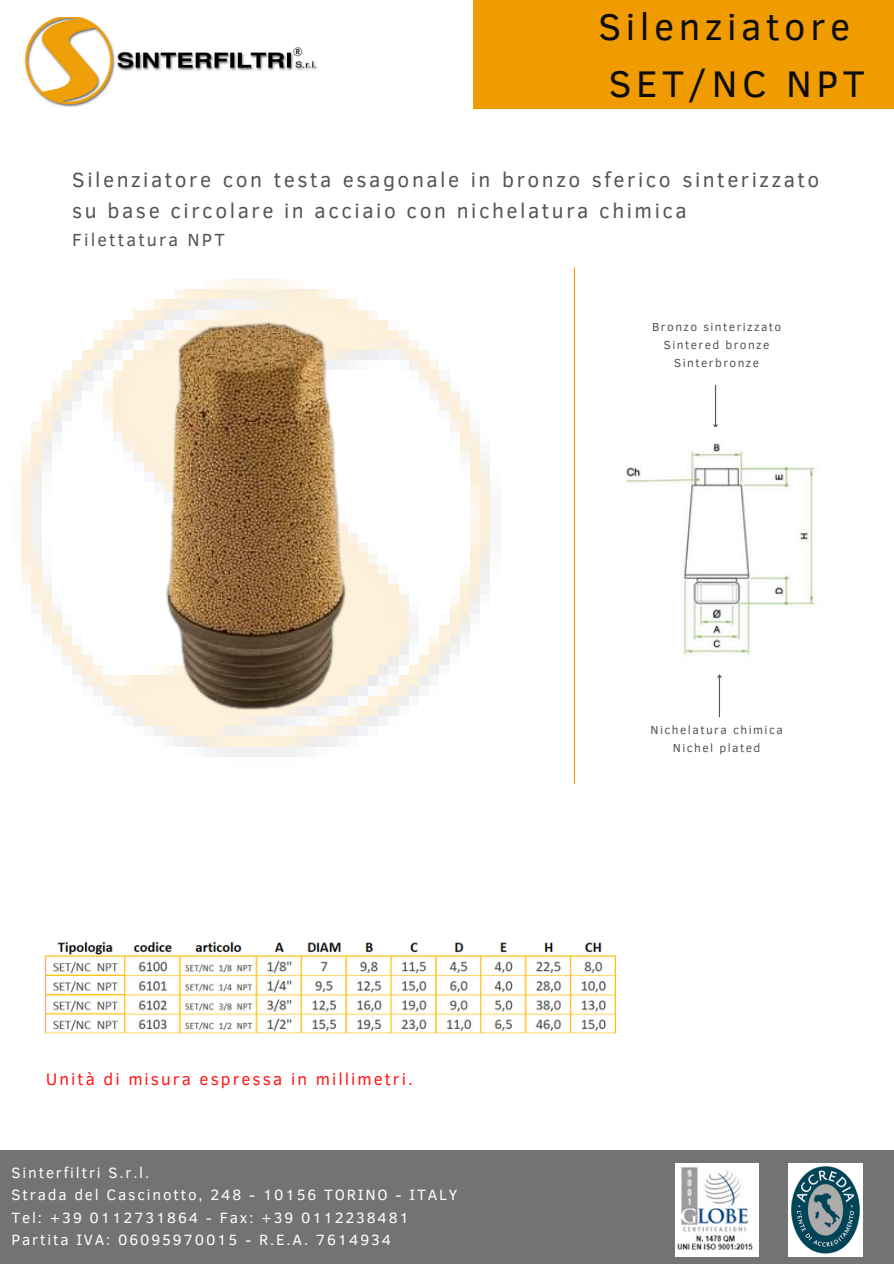
<style>
.page{position:relative;width:894px;height:1264px;background:#fff}
.page>*{position:absolute;margin:0;border:0;box-sizing:border-box;transform-origin:0 0}
.t1{font:38.1px "Clear Sans";letter-spacing:.12em;color:#0c0c0c}
.t2{font:21px/31.5px "Clear Sans";letter-spacing:.12em;color:#545454}
.t3{font:18px "Clear Sans";letter-spacing:.12em;color:#545454}
.t4{font:17.1px "Clear Sans";letter-spacing:.12em;color:#ff1616}
.t5{font:15.3px "Clear Sans";letter-spacing:.12em;color:#fdfdfd}
.t6{font:12px "Clear Sans";letter-spacing:.12em;color:#545454}
</style>
<div class="page">
<div style="left:473px;top:0;width:420px;height:108px;background:#f09c01"></div>
<div style="left:0;top:1150px;width:893px;height:113px;background:#737373"></div>
<img style="left:675px;top:1163px;width:83px;height:93px">
<img style="left:788px;top:1163px;width:74px;height:93px">
<hr style="left:573px;top:267px;width:2px;height:516px;background:#f09c01">
<img style="left:25px;top:17px;width:293px;height:89px">
<hr style="left:718px;top:675px;width:1px;height:41px;background:#545454">
<svg style="left:717px;top:674px;width:5px;height:5px"></svg>
<hr style="left:714px;top:385px;width:2px;height:42px;background:#545454">
<img style="left:21px;top:279px;width:469px;height:478px">
<img style="left:626px;top:443px;width:189px;height:212px">
<img style="left:44px;top:941px;width:571px;height:93px">
<p class="t1" style="left:598px;top:-1px;width:253px">Silenziatore</p>
<p class="t1" style="left:608px;top:56px;width:258px">SET/NC NPT</p>
<p class="t2" style="left:72px;top:162px;width:748px">Silenziatore con testa esagonale in bronzo sferico sinterizzato su base circolare in acciaio con nichelatura chimica</p>
<p class="t3" style="left:72px;top:227px;width:154px">Filettatura NPT</p>
<p class="t6" style="left:652px;top:318px;width:131px">Bronzo sinterizzato</p>
<p class="t6" style="left:663px;top:336px;width:107px">Sintered bronze</p>
<p class="t6" style="left:674px;top:354px;width:86px">Sinterbronze</p>
<p class="t4" style="left:46px;top:1066px;width:368px">Unità di misura espressa in millimetri.</p>
<p class="t5" style="left:12px;top:1161px;width:139px">Sinterfiltri S.r.l.</p>
<p class="t5" style="left:12px;top:1183px;width:447px">Strada del Cascinotto, 248 - 10156 TORINO - ITALY</p>
<p class="t5" style="left:12px;top:1206px;width:399px">Tel: +39 0112731864 - Fax: +39 0112238481</p>
<p class="t5" style="left:12px;top:1228px;width:381px">Partita IVA: 06095970015 - R.E.A. 7614934</p>
<p class="t6" style="left:650px;top:720px;width:134px">Nichelatura chimica</p>
<p class="t6" style="left:672px;top:738px;width:89px">Nichel plated</p>
</div>
